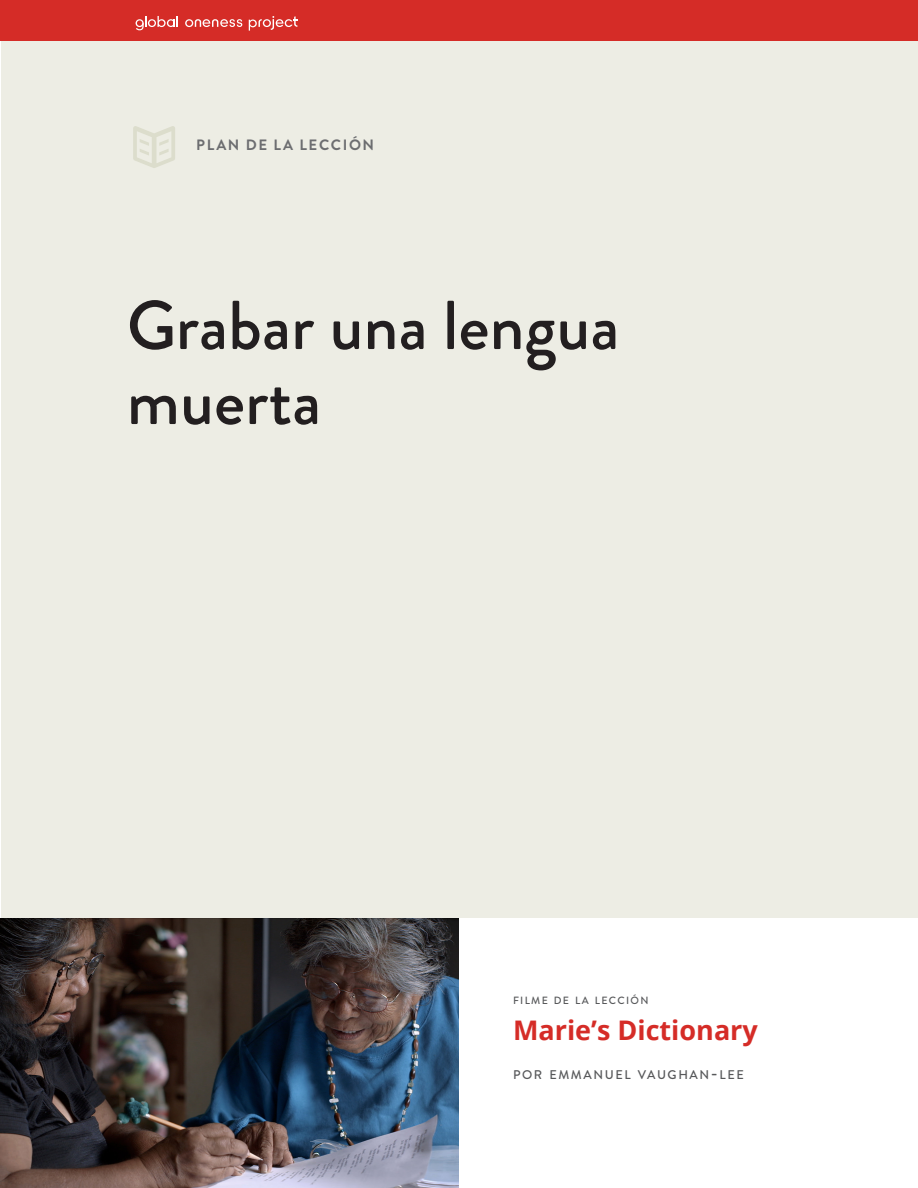
<style>
.page{position:relative;width:918px;height:1188px;background:#fff}
.page>*{position:absolute;margin:0;border:0;box-sizing:border-box;transform-origin:0 0}
.t1{font:500 69px/75px "Brandon Grotesque";color:#231f20}
.t2{font:700 27px "Open Sans";color:#d52c27}
.t3{font:700 15px "Brandon Grotesque";letter-spacing:.11em;color:#6c6d70}
.t4{font:500 12.6px "Brandon Grotesque";letter-spacing:.125em;color:#57585a}
.t5{font:500 10.5px "Brandon Grotesque";letter-spacing:.125em;color:#57585a}
.s1{font-size:18px}
</style>
<div class="page">
<div style="left:1px;top:0;width:917px;height:918px;background:#edede4"></div>
<div style="left:0;top:0;width:918px;height:40px;background:#d52c27"></div>
<img style="left:0;top:918px;width:459px;height:270px">
<svg style="left:185px;top:19px;width:57px;height:8px"></svg>
<svg style="left:136px;top:16px;width:42px;height:14px"></svg>
<svg style="left:249px;top:16px;width:49px;height:15px"></svg>
<svg style="left:133px;top:126px;width:42px;height:42px"></svg>
<p class="t3" style="left:196px;top:134px;width:180px">PLAN DE LA LECCIÓN</p>
<p class="t1" style="left:127px;top:289px;width:494px">Grabar una lengua muerta</p>
<p class="t5" style="left:513px;top:993px;width:137px">FILME DE LA LECCIÓN</p>
<p class="t2" style="left:513px;top:1011px;width:246px">Marie’s Dictionary</p>
<p class="t4" style="left:513px;top:1066px;width:232px">POR EMMANUEL VAUGHAN<span class="s1">-</span>LEE</p>
</div>
